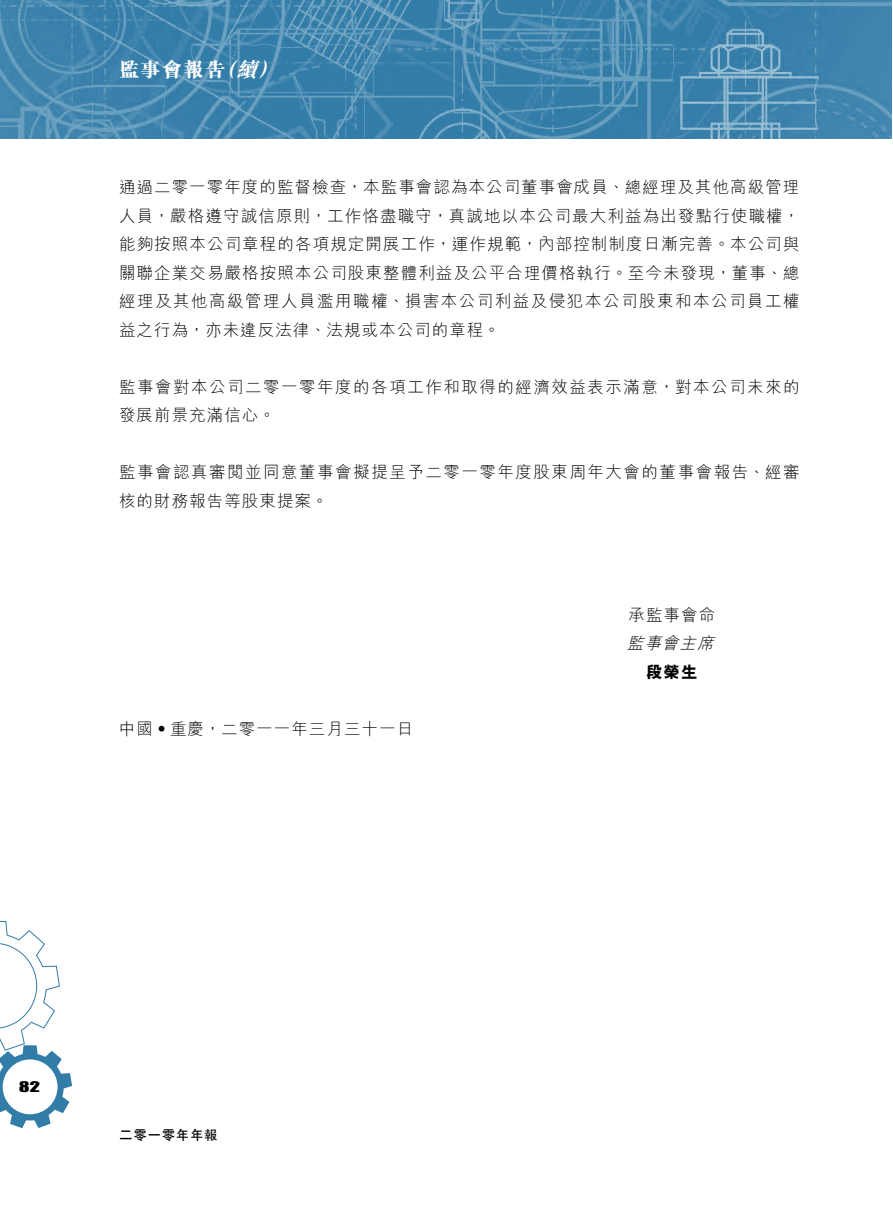
<style>
.page{position:relative;width:893px;height:1212px;background:#fff}
.page>*{position:absolute;margin:0;border:0;box-sizing:border-box;transform-origin:0 0}
.Subhead_1{font:800 20.25px "M Sung HK";letter-spacing:.06em;color:#fff}
.Body_text{font:300 16.5px/28.5px "M Hei HK";letter-spacing:.09em;color:#000}
.Body_text-2{font:300 16.5px "M Hei HK";letter-spacing:.065em;color:#000}
.Body_text-3{font:italic 300 16.5px "M Hei HK";color:#000}
.Body_text-4{font:800 16.5px "M Hei HK";color:#000}
.t1{font:15px "Impact LT Std";color:#000;scale:1.5 1}
.t2{font:700 13.5px "C Hei 2 HK";letter-spacing:.05em;color:#000}
.s1{font-style:italic}
</style>
<div class="page">
<img style="left:0;top:0;width:892px;height:138px">
<svg style="left:0;top:920px;width:72px;height:208px"></svg>
<p class="Subhead_1" style="left:119px;top:59px;width:165px">監事會報告<span class="s1">（續）</span></p>
<p class="Body_text" style="left:119px;top:173px;width:682px;text-align:justify">通過二零一零年度的監督檢查，本監事會認為本公司董事會成員、總經理及其他高級管理人員，嚴格遵守誠信原則，工作恪盡職守，真誠地以本公司最大利益為出發點行使職權，能夠按照本公司章程的各項規定開展工作，運作規範，內部控制制度日漸完善。本公司與關聯企業交易嚴格按照本公司股東整體利益及公平合理價格執行。至今未發現，董事、總經理及其他高級管理人員濫用職權、損害本公司利益及侵犯本公司股東和本公司員工權益之行為，亦未違反法律、法規或本公司的章程。</p>
<p class="Body_text" style="left:119px;top:372px;width:682px">監事會對本公司二零一零年度的各項工作和取得的經濟效益表示滿意，對本公司未來的發展前景充滿信心。</p>
<p class="Body_text" style="left:119px;top:458px;width:682px">監事會認真審閱並同意董事會擬提呈予二零一零年度股東周年大會的董事會報告、經審核的財務報告等股東提案。</p>
<p class="Body_text-2" style="left:119px;top:720px;width:296px">中國‧重慶，二零一一年三月三十一日</p>
<p class="Body_text" style="left:628px;top:600px;width:88px">承監事會命</p>
<p class="Body_text-3" style="left:627px;top:635px;width:93px">監事會主席</p>
<p class="Body_text-4" style="left:646px;top:663px;width:53px">段榮生</p>
<p class="t1" style="left:19px;top:1078px;width:16px">82</p>
<p class="t2" style="left:119px;top:1128px;width:100px">二零一零年年報</p>
</div>
